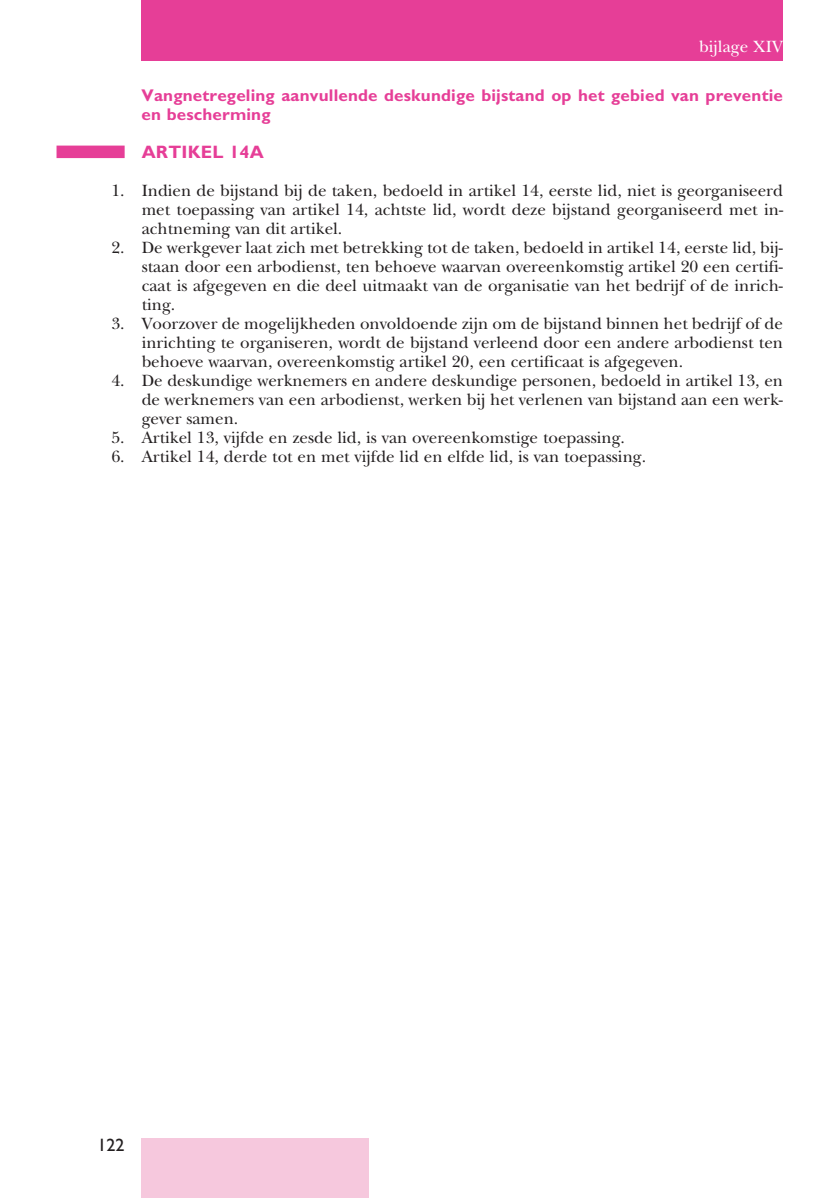
<style>
.page{position:relative;width:840px;height:1198px;background:#fff}
.page>*{position:absolute;margin:0;border:0;box-sizing:border-box;transform-origin:0 0}
.t1{font:700 18px "Gill Sans";letter-spacing:.01em;color:#e63e97}
.t2{font:18px "Gill Sans";color:#231f20}
.t3{font:17px/19px "New Baskerville";color:#231f20;text-align:justify}
.t4{font:700 17px/19px "Gill Sans";letter-spacing:.01em;color:#e63e97}
.t5{font:17px "New Baskerville";color:#fff}
</style>
<div class="page">
<div style="left:56px;top:145px;width:69px;height:13px;background:#e63e97"></div>
<div style="left:142px;top:1138px;width:226px;height:59px;background:#f6c8dd"></div>
<div style="left:142px;top:0;width:640px;height:61px;background:#e63e97"></div>
<p class="t5" style="left:698px;top:40px;width:85px">bijlage XIV</p>
<p class="t4" style="left:141px;top:87px;width:642px">Vangnetregeling aanvullende deskundige bijstand op het gebied van preventie en bescherming</p>
<p class="t1" style="left:142px;top:145px;width:124px">ARTIKEL 14A</p>
<p class="t3" style="left:142px;top:182px;width:642px;text-indent:-30px">1. Indien de bijstand bij de taken, bedoeld in artikel 14, eerste lid, niet is georganiseerd met toepassing van artikel 14, achtste lid, wordt deze bijstand georganiseerd met in&shy;achtneming van dit artikel.</p>
<p class="t3" style="left:142px;top:239px;width:642px;text-indent:-30px">2. De werkgever laat zich met betrekking tot de taken, bedoeld in artikel 14, eerste lid, bij&shy;staan door een arbodienst, ten behoeve waarvan overeenkomstig artikel 20 een certifi&shy;caat is afgegeven en die deel uitmaakt van de organisatie van het bedrijf of de inrich&shy;ting.</p>
<p class="t3" style="left:142px;top:315px;width:642px;text-indent:-30px">3. Voorzover de mogelijkheden onvoldoende zijn om de bijstand binnen het bedrijf of de inrichting te organiseren, wordt de bijstand verleend door een andere arbodienst ten behoeve waarvan, overeenkomstig artikel 20, een certificaat is afgegeven.</p>
<p class="t3" style="left:142px;top:372px;width:642px;text-indent:-30px">4. De deskundige werknemers en andere deskundige personen, bedoeld in artikel 13, en de werknemers van een arbodienst, werken bij het verlenen van bijstand aan een werk&shy;gever samen.</p>
<p class="t3" style="left:111px;top:429px;width:515px">5. Artikel 13, vijfde en zesde lid, is van overeenkomstige toepassing.</p>
<p class="t3" style="left:111px;top:448px;width:536px">6. Artikel 14, derde tot en met vijfde lid en elfde lid, is van toepassing.</p>
<p class="t2" style="left:98px;top:1137px;width:28px">122</p>
</div>
